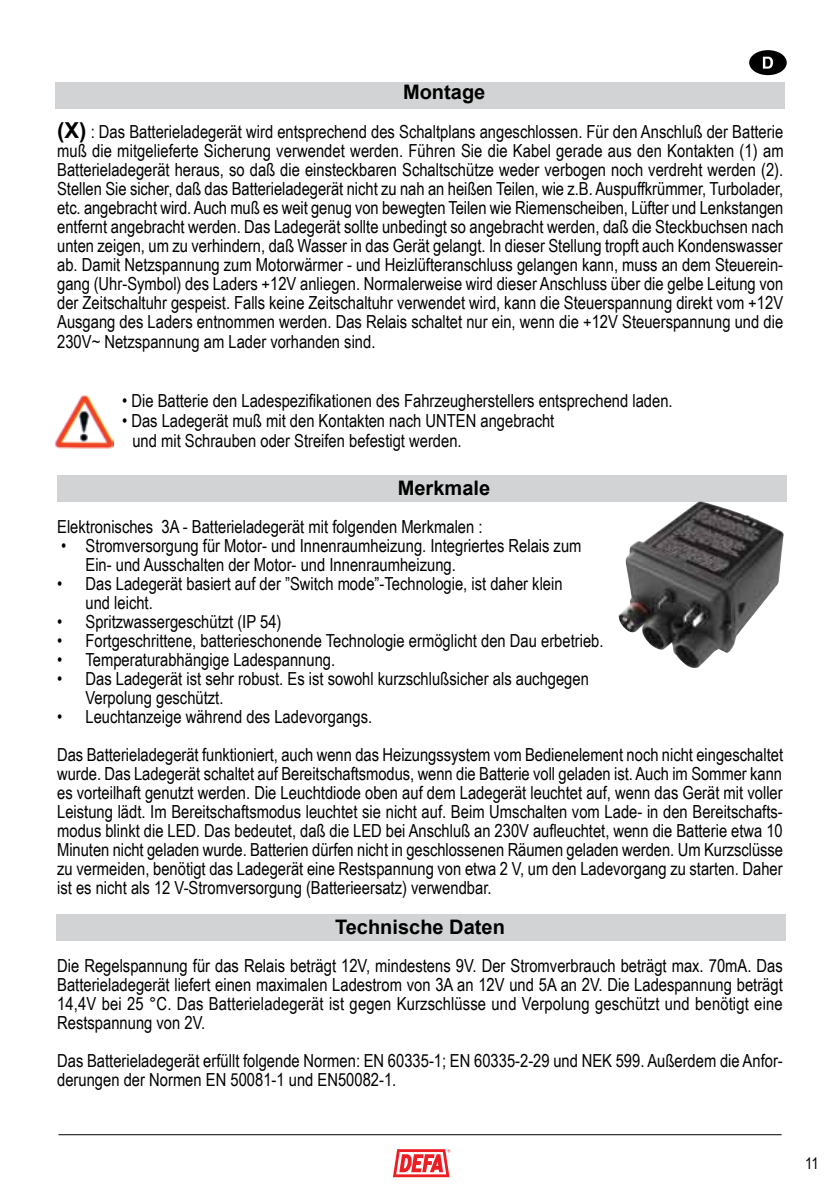
<style>
.page{position:relative;width:840px;height:1191px;background:#fff}
.page>*{position:absolute;margin:0;border:0;box-sizing:border-box;transform-origin:0 0}
.t1{font:700 20px "Arial";color:#000}
.t2{font:18px/19px "Arial Narrow";color:#000}
.t3{font:16px "Arial Narrow";color:#000}
.s1{font-family:"Arial";font-weight:700;font-size:22px}
</style>
<div class="page">
<hr style="left:58px;top:1134px;width:723px;height:1px;background:#000">
<svg style="left:393px;top:1149px;width:57px;height:28px"></svg>
<div style="left:56px;top:914px;width:729px;height:26px;background:#d1d3d4"></div>
<div style="left:57px;top:475px;width:729px;height:26px;background:#d1d3d4"></div>
<div style="left:55px;top:82px;width:728px;height:26px;background:#d1d3d4"></div>
<img style="left:618px;top:501px;width:166px;height:167px">
<div style="left:749px;top:51px;width:36px;height:23px;background:#000;border-radius:50%"></div>
<div style="left:748px;top:50px;width:38px;height:25px;border:2px solid #000;border-radius:50%"></div>
<svg style="left:762px;top:57px;width:10px;height:12px"></svg>
<img style="left:54px;top:395px;width:59px;height:54px">
<p class="t1" style="left:403px;top:79px;width:84px">Montage</p>
<p class="t2" style="left:57px;top:121px;width:727px;text-align:justify"><span class="s1">(X)</span> : Das Batterieladegerät wird entsprechend des Schaltplans angeschlossen. Für den Anschluß der Batterie muß die mitgelieferte Sicherung verwendet werden. Führen Sie die Kabel gerade aus den Kontakten (1) am Batterieladegerät heraus, so daß die einsteckbaren Schaltschütze weder verbogen noch verdreht werden (2).<br>Stellen Sie sicher, daß das Batterieladegerät nicht zu nah an heißen Teilen, wie z.B. Auspuffkrümmer, Turbolader, etc. angebracht wird. Auch muß es weit genug von bewegten Teilen wie Riemenscheiben, Lüfter und Lenkstangen entfernt angebracht werden. Das Ladegerät sollte unbedingt so angebracht werden, daß die Steckbuchsen nach unten zeigen, um zu verhindern, daß Wasser in das Gerät gelangt. In dieser Stellung tropft auch Kondenswasser ab. Damit Netzspannung zum Motorwärmer - und Heizlüfteranschluss gelangen kann, muss an dem Steuerein&shy;gang (Uhr-Symbol) des Laders +12V anliegen. Normalerweise wird dieser Anschluss über die gelbe Leitung von der Zeitschaltuhr gespeist. Falls keine Zeitschaltuhr verwendet wird, kann die Steuerspannung direkt vom +12V Ausgang des Laders entnommen werden. Das Relais schaltet nur ein, wenn die +12V Steuerspannung und die 230V~ Netzspannung am Lader vorhanden sind.</p>
<p class="t2" style="left:122px;top:391px;width:551px">• Die Batterie den Ladespezifikationen des Fahrzeugherstellers entsprechend laden.</p>
<p class="t2" style="left:122px;top:411px;width:325px">• Das Ladegerät muß mit den Kontakten nach UNTEN</p>
<p class="t2" style="left:480px;top:411px;width:75px">angebracht</p>
<p class="t2" style="left:132px;top:430px;width:331px">und mit Schrauben oder Streifen befestigt werden.</p>
<p class="t1" style="left:397px;top:475px;width:94px">Merkmale</p>
<p class="t2" style="left:57px;top:516px;width:426px">Elektronisches 3A - Batterieladegerät mit folgenden Merkmalen :</p>
<p class="t2" style="left:57px;top:535px;width:525px">• Stromversorgung für Motor- und Innenraumheizung. Integriertes Relais zum<br>Ein- und Ausschalten der Motor- und Innenraumheizung.</p>
<p class="t2" style="left:85px;top:573px;width:478px;text-indent:-28px">• Das Ladegerät basiert auf der ”Switch mode”-Technologie, ist daher klein und leicht.</p>
<p class="t2" style="left:57px;top:611px;width:226px">• Spritzwassergeschützt (IP 54)</p>
<p class="t2" style="left:57px;top:630px;width:547px">• Fortgeschrittene, batterieschonende Technologie ermöglicht den Dau erbetrieb.</p>
<p class="t2" style="left:57px;top:649px;width:279px">• Temperaturabhängige Ladespannung.</p>
<p class="t2" style="left:85px;top:668px;width:504px;text-indent:-28px">• Das Ladegerät ist sehr robust. Es ist sowohl kurzschlußsicher als auchgegen<br>Verpolung geschützt.</p>
<p class="t2" style="left:57px;top:697px;width:727px;line-height:38px">• Leuchtanzeige während des Ladevorgangs.<br>Das Batterieladegerät funktioniert, auch wenn das Heizungssystem vom Bedienelement noch nicht eingeschaltet</p>
<p class="t2" style="left:57px;top:763px;width:727px;text-align:justify">wurde. Das Ladegerät schaltet auf Bereitschaftsmodus, wenn die Batterie voll geladen ist. Auch im Sommer kann es vorteilhaft genutzt werden. Die Leuchtdiode oben auf dem Ladegerät leuchtet auf, wenn das Gerät mit voller Leistung lädt. Im Bereitschaftsmodus leuchtet sie nicht auf. Beim Umschalten vom Lade- in den Bereitschafts&shy;modus blinkt die LED. Das bedeutet, daß die LED bei Anschluß an 230V aufleuchtet, wenn die Batterie etwa 10<br>Minuten nicht geladen wurde. Batterien dürfen nicht in geschlossenen Räumen geladen werden. Um Kurzsclüsse zu vermeiden, benötigt das Ladegerät eine Restspannung von etwa 2 V, um den Ladevorgang zu starten. Daher ist es nicht als 12 V-Stromversorgung (Batterieersatz) verwendbar.</p>
<p class="t1" style="left:335px;top:913px;width:171px">Technische Daten</p>
<p class="t2" style="left:57px;top:955px;width:726px;text-align:justify">Die Regelspannung für das Relais beträgt 12V, mindestens 9V. Der Stromverbrauch beträgt max. 70mA. Das Batterieladegerät liefert einen maximalen Ladestrom von 3A an 12V und 5A an 2V. Die Ladespannung beträgt 14,4V bei 25 °C. Das Batterieladegerät ist gegen Kurzschlüsse und Verpolung geschützt und benötigt eine Restspannung von 2V.</p>
<p class="t2" style="left:57px;top:1050px;width:726px">Das Batterieladegerät erfüllt folgende Normen: EN 60335-1; EN 60335-2-29 und NE K 599. Außerdem die Anfor&shy;derungen der Normen EN 50081-1 und EN50082-1.</p>
<p class="t3" style="left:804px;top:1151px;width:15px">11</p>
</div>
